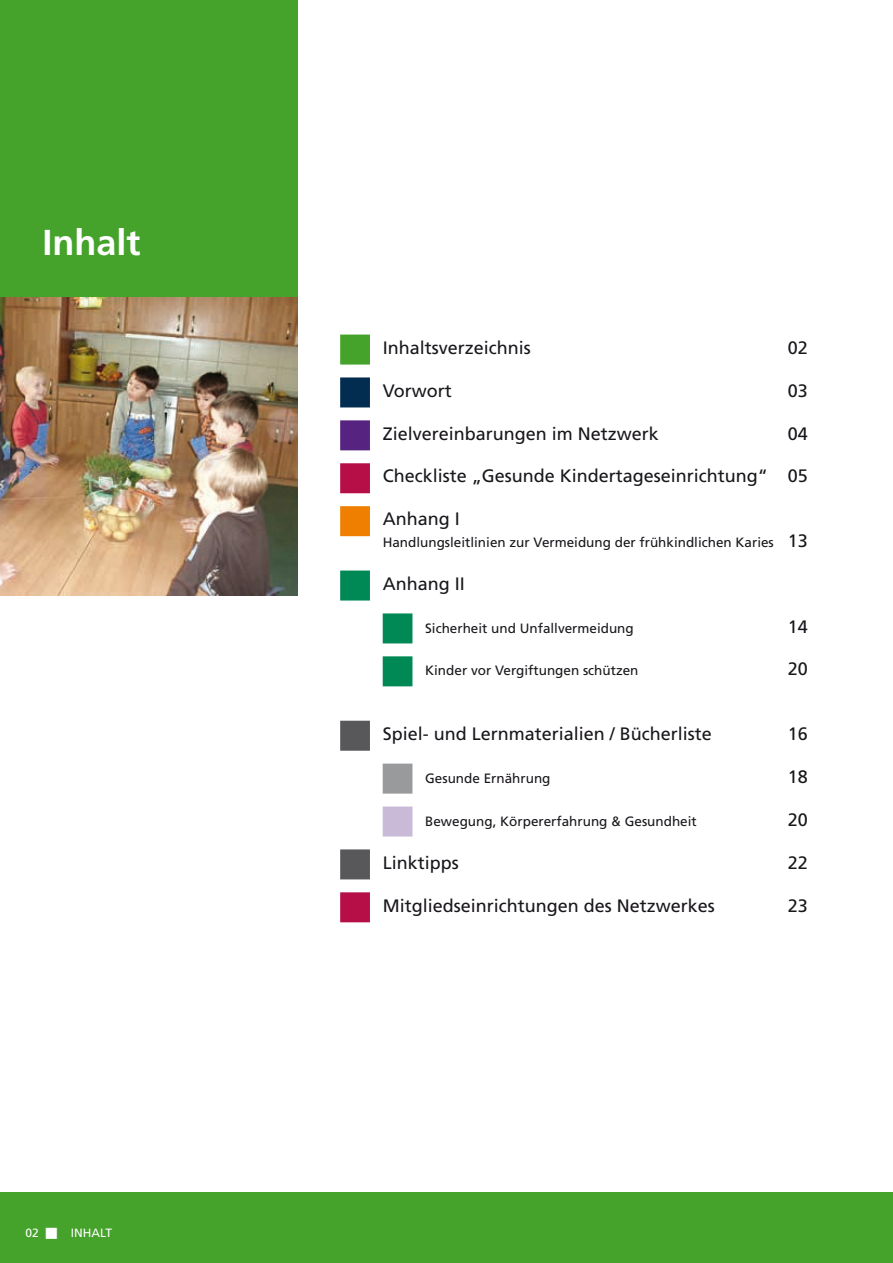
<style>
.page{position:relative;width:893px;height:1263px;background:#fff}
.page>*{position:absolute;margin:0;border:0;box-sizing:border-box;transform-origin:0 0}
.t1{font:700 36px "Frutiger";color:#fff}
.t2{font:18px "Frutiger";color:#1a171c}
.t3{font:13.5px "Frutiger";color:#1a171c}
.t4{font:12px "Frutiger";color:#fff}
.s1{font-size:18px}
</style>
<div class="page">
<div style="left:0;top:0;width:298px;height:298px;background:#45a22b"></div>
<img style="left:0;top:298px;width:297px;height:297px">
<div style="left:340px;top:335px;width:30px;height:30px;background:#45a22b"></div>
<div style="left:340px;top:377px;width:30px;height:30px;background:#022c50"></div>
<div style="left:340px;top:420px;width:30px;height:30px;background:#572381"></div>
<div style="left:340px;top:463px;width:30px;height:30px;background:#b60f47"></div>
<div style="left:340px;top:506px;width:30px;height:30px;background:#ee7f00"></div>
<div style="left:340px;top:570px;width:30px;height:30px;background:#008955"></div>
<div style="left:383px;top:613px;width:29px;height:30px;background:#008955"></div>
<div style="left:383px;top:656px;width:29px;height:30px;background:#008955"></div>
<div style="left:340px;top:721px;width:30px;height:30px;background:#58585a"></div>
<div style="left:383px;top:764px;width:29px;height:30px;background:#989a9c"></div>
<div style="left:383px;top:806px;width:29px;height:30px;background:#c9bad8"></div>
<div style="left:340px;top:849px;width:30px;height:30px;background:#58585a"></div>
<div style="left:340px;top:892px;width:30px;height:30px;background:#b60f47"></div>
<div style="left:0;top:1193px;width:893px;height:70px;background:#45a22b"></div>
<h1 class="t1" style="left:43px;top:221px;width:100px">Inhalt</h1>
<p class="t4" style="left:26px;top:1226px;width:58px">02 ■ Inhal</p>
<p class="t4" style="left:106px;top:1226px;width:8px">t</p>
<p class="t2" style="left:383px;top:337px;width:150px">Inhaltsverzeichnis</p>
<p class="t2" style="left:788px;top:337px;width:22px">02</p>
<p class="t2" style="left:383px;top:380px;width:71px">Vorwort</p>
<p class="t2" style="left:788px;top:380px;width:22px">03</p>
<p class="t2" style="left:383px;top:423px;width:278px">Zielvereinbarungen im Netzwerk</p>
<p class="t2" style="left:788px;top:423px;width:22px">04</p>
<p class="t2" style="left:383px;top:466px;width:427px">Checkliste „Gesunde Kindertageseinrichtung“ 05</p>
<p class="t2" style="left:383px;top:508px;width:79px">Anhang I</p>
<p class="t3" style="left:383px;top:534px;width:427px">Handlungsleitlinien zur Vermeidung der frühkindlichen Karies <span class="s1">13</span></p>
<p class="t2" style="left:383px;top:573px;width:84px">Anhang II</p>
<p class="t3" style="left:425px;top:620px;width:210px">Sicherheit und Unfallvermeidung</p>
<p class="t2" style="left:788px;top:616px;width:22px">14</p>
<p class="t3" style="left:425px;top:663px;width:215px">Kinder vor Vergiftungen schützen</p>
<p class="t2" style="left:788px;top:659px;width:22px">20</p>
<p class="t2" style="left:383px;top:723px;width:331px">Spiel- und Lernmaterialien / Bücherliste</p>
<p class="t2" style="left:788px;top:723px;width:22px">16</p>
<p class="t3" style="left:425px;top:770px;width:127px">Gesunde Ernährung</p>
<p class="t2" style="left:788px;top:766px;width:22px">18</p>
<p class="t3" style="left:425px;top:813px;width:273px">Bewegung, Körpererfahrung &amp; Gesundheit</p>
<p class="t2" style="left:788px;top:809px;width:22px">20</p>
<p class="t2" style="left:383px;top:852px;width:78px">Linktipps</p>
<p class="t2" style="left:788px;top:852px;width:22px">22</p>
<p class="t2" style="left:383px;top:895px;width:334px">Mitgliedseinrichtungen des Netzwerkes</p>
<p class="t2" style="left:788px;top:895px;width:22px">23</p>
</div>
